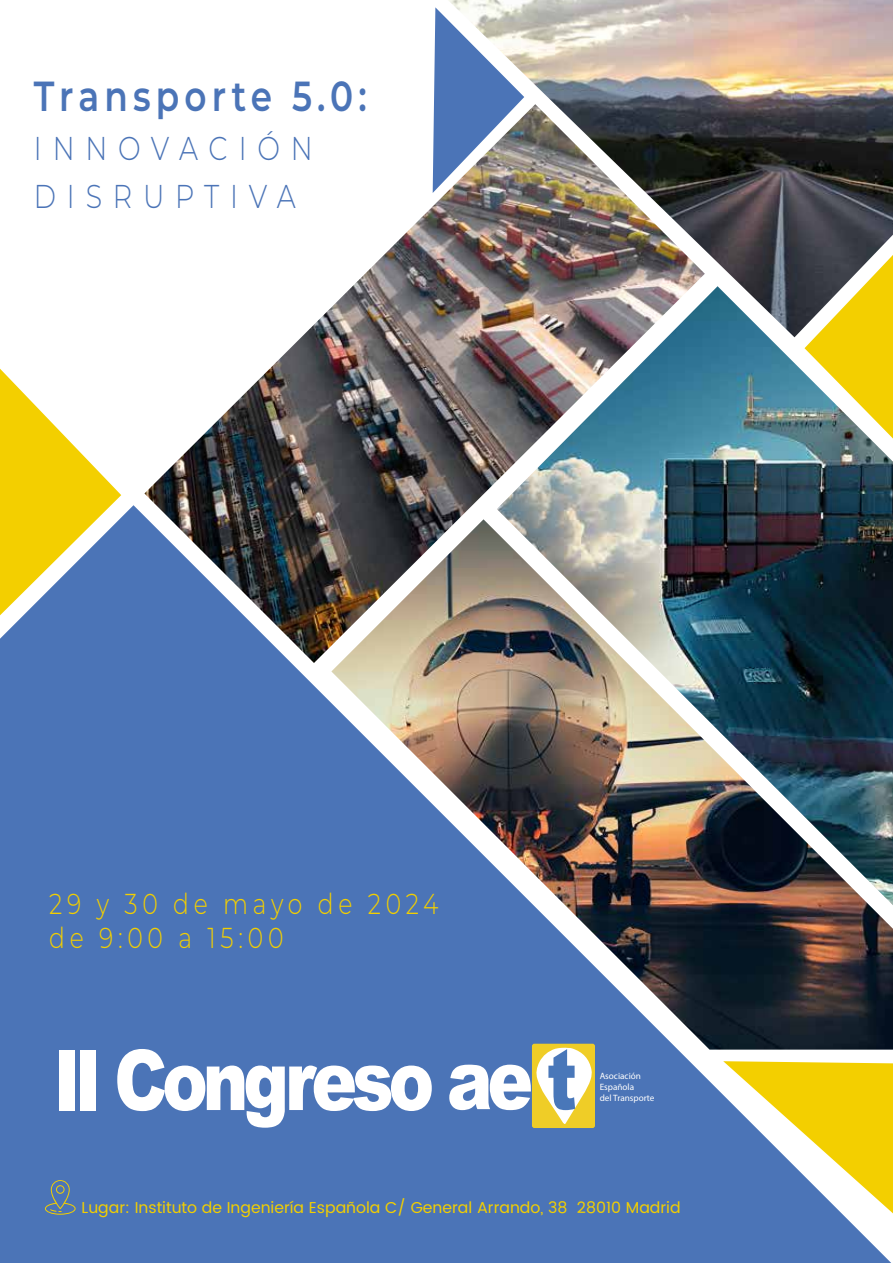
<style>
.page{position:relative;width:893px;height:1263px;background:#fff}
.page>*{position:absolute;margin:0;border:0;box-sizing:border-box;transform-origin:0 0}
.t1{font:900 83.85px "Arial";letter-spacing:-.075em;color:#fff;scale:.82 1}
.t2{font:600 42px "Montserrat";letter-spacing:.15em;color:#4b74b7;scale:.82 1}
.t3{font:300 33px/48.4px "Montserrat";letter-spacing:.4em;color:#4b74b7;scale:.82 1}
.t4{font:300 28.8px/34.5px "Montserrat";letter-spacing:.2em;color:#f3cf00;scale:.82 1}
.t5{font:15.75px "Poppins";color:#f3cf00}
.t6{font:9.15px/10.9px "Myriad Pro";color:#fff}
.s1{color:#4977b9}
</style>
<div class="page">
<img style="left:705px;top:337px;width:188px;height:182px">
<img style="left:144px;top:176px;width:561px;height:329px">
<svg style="left:0;top:369px;width:121px;height:136px"></svg>
<img style="left:448px;top:0;width:445px;height:337px">
<svg style="left:804px;top:255px;width:89px;height:183px"></svg>
<img style="left:0;top:505px;width:891px;height:758px">
<img style="left:433px;top:7px;width:91px;height:186px">
<div style="left:532px;top:1044px;width:63px;height:84px;background:#efcd27;border-radius:2px"></div>
<svg style="left:536px;top:1048px;width:56px;height:76px"></svg>
<svg style="left:45px;top:1180px;width:31px;height:35px"></svg>
<h2 class="t2" style="left:34px;top:66px;width:407px">Transporte 5.0:</h2>
<h3 class="t3" style="left:34px;top:123px;width:341px">INNOVACIÓN<br>DISRUPTIVA</h3>
<h3 class="t4" style="left:49px;top:885px;width:476px">29 y 30 de mayo de 2024 de 9:00 a 15:00</h3>
<h1 class="t1" style="left:53px;top:1019px;width:640px">II Congreso ae <span class="s1">t</span></h1>
<p class="t6" style="left:600px;top:1070px;width:56px">Asociación<br>Española<br>del Transporte</p>
<p class="t5" style="left:82px;top:1196px;width:600px">Lugar: Instituto de Ingeniería Española C/ General Arrando, 38 28010 Madrid</p>
</div>
